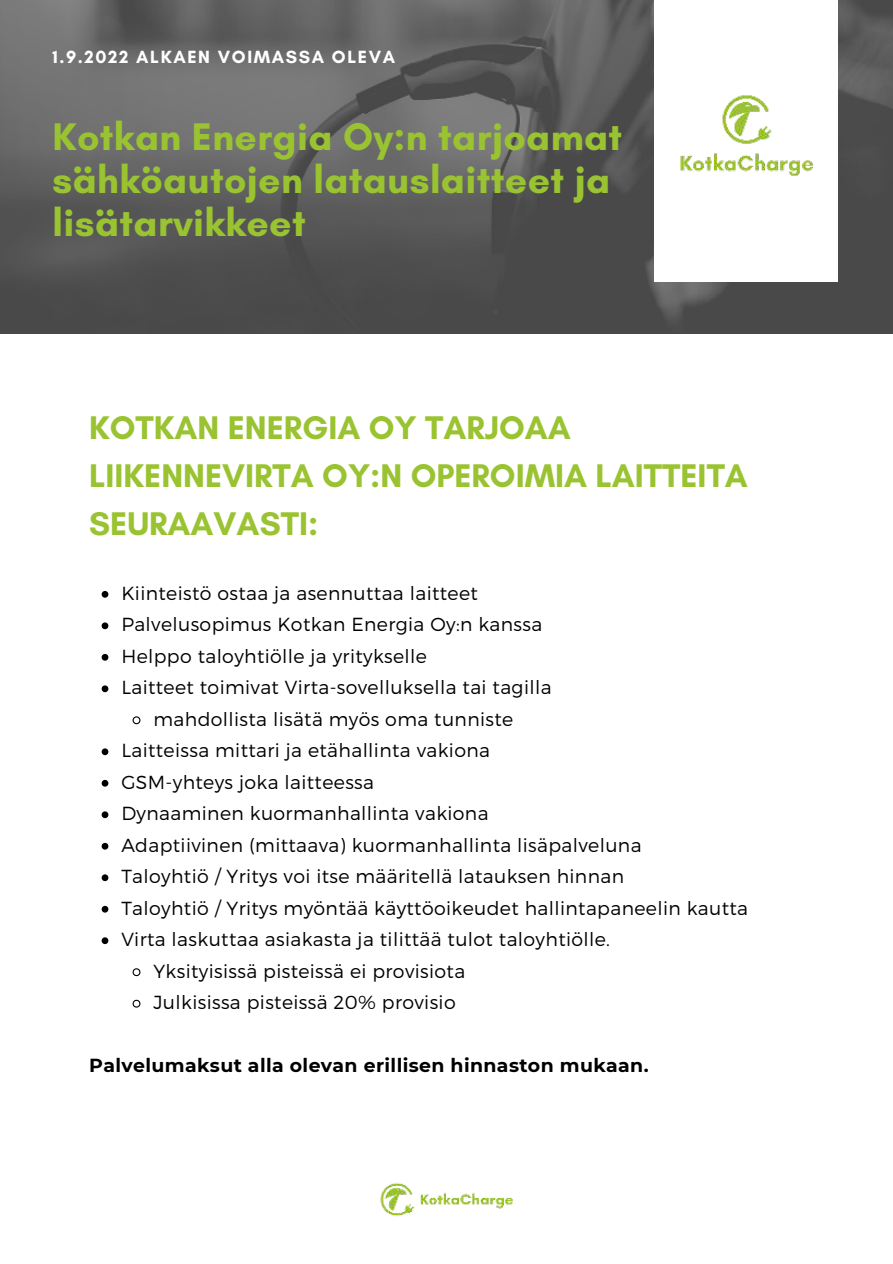
<style>
.page{position:relative;width:893px;height:1264px;background:#fff}
.page>*{position:absolute;margin:0;border:0;box-sizing:border-box;transform-origin:0 0}
.t1{font:700 39.15px/42.8px "Glacial Indifference";letter-spacing:.01em;color:#9ac331}
.t2{font:700 33.45px/48.3px "Glacial Indifference";color:#9ac331}
.t3{font:300 18.9px "Montserrat";letter-spacing:.02em;color:#000}
.t4{font:700 18.9px "Montserrat";letter-spacing:.02em;color:#000}
.t5{font:700 18px "Glacial Indifference";letter-spacing:.09em;color:#fff}
</style>
<div class="page">
<img style="left:0;top:0;width:892px;height:334px">
<div style="left:654px;top:0;width:183px;height:281px;background:#fff"></div>
<img style="left:380px;top:1183px;width:133px;height:34px">
<img style="left:680px;top:95px;width:133px;height:81px">
<svg style="left:102px;top:591px;width:6px;height:6px"></svg>
<svg style="left:102px;top:622px;width:6px;height:7px"></svg>
<svg style="left:102px;top:654px;width:6px;height:6px"></svg>
<svg style="left:102px;top:685px;width:6px;height:7px"></svg>
<svg style="left:132px;top:716px;width:9px;height:9px"></svg>
<svg style="left:102px;top:748px;width:6px;height:7px"></svg>
<svg style="left:102px;top:780px;width:6px;height:6px"></svg>
<svg style="left:102px;top:811px;width:6px;height:7px"></svg>
<svg style="left:102px;top:842px;width:6px;height:7px"></svg>
<svg style="left:102px;top:874px;width:6px;height:7px"></svg>
<svg style="left:102px;top:905px;width:6px;height:7px"></svg>
<svg style="left:102px;top:937px;width:6px;height:7px"></svg>
<svg style="left:132px;top:968px;width:9px;height:8px"></svg>
<svg style="left:132px;top:999px;width:9px;height:9px"></svg>
<p class="t5" style="left:52px;top:46px;width:344px">1.9.2022 ALKAEN VOIMASSA OLEVA</p>
<h1 class="t1" style="left:52px;top:115px;width:571px">Kotkan Energia Oy:n tarjoamat sähköautojen latauslaitteet ja lisätarvikkeet</h1>
<h2 class="t2" style="left:89px;top:403px;width:660px">KOTKAN ENERGIA OY TARJOAA<br>LIIKENNEVIRTA OY:N OPEROIMIA LAITTEITA<br>SEURAAVASTI:</h2>
<p class="t3" style="left:121px;top:581px;width:358px">Kiinteistö ostaa ja asennuttaa laitteet</p>
<p class="t3" style="left:121px;top:613px;width:422px">Palvelusopimus Kotkan Energia Oy:n kanssa</p>
<p class="t3" style="left:121px;top:644px;width:307px">Helppo taloyhtiölle ja yritykselle</p>
<p class="t3" style="left:121px;top:676px;width:431px">Laitteet toimivat Virta-sovelluksella tai tagilla</p>
<p class="t3" style="left:153px;top:707px;width:361px">mahdollista lisätä myös oma tunniste</p>
<p class="t3" style="left:121px;top:739px;width:370px">Laitteissa mittari ja etähallinta vakiona</p>
<p class="t3" style="left:121px;top:770px;width:254px">GSM-yhteys joka laitteessa</p>
<p class="t3" style="left:121px;top:802px;width:369px">Dynaaminen kuormanhallinta vakiona</p>
<p class="t3" style="left:121px;top:833px;width:521px">Adaptiivinen (mittaava) kuormanhallinta lisäpalveluna</p>
<p class="t3" style="left:121px;top:865px;width:504px">Taloyhtiö / Yritys voi itse määritellä latauksen hinnan</p>
<p class="t3" style="left:121px;top:896px;width:628px">Taloyhtiö / Yritys myöntää käyttöoikeudet hallintapaneelin kautta</p>
<p class="t3" style="left:121px;top:928px;width:490px">Virta laskuttaa asiakasta ja tilittää tulot taloyhtiölle.</p>
<p class="t3" style="left:153px;top:959px;width:313px">Yksityisissä pisteissä ei provisiota</p>
<p class="t3" style="left:153px;top:991px;width:304px">Julkisissa pisteissä 20% provisio</p>
<p class="t4" style="left:89px;top:1051px;width:561px">Palvelumaksut alla olevan erillisen hinnaston mukaan.</p>
</div>
